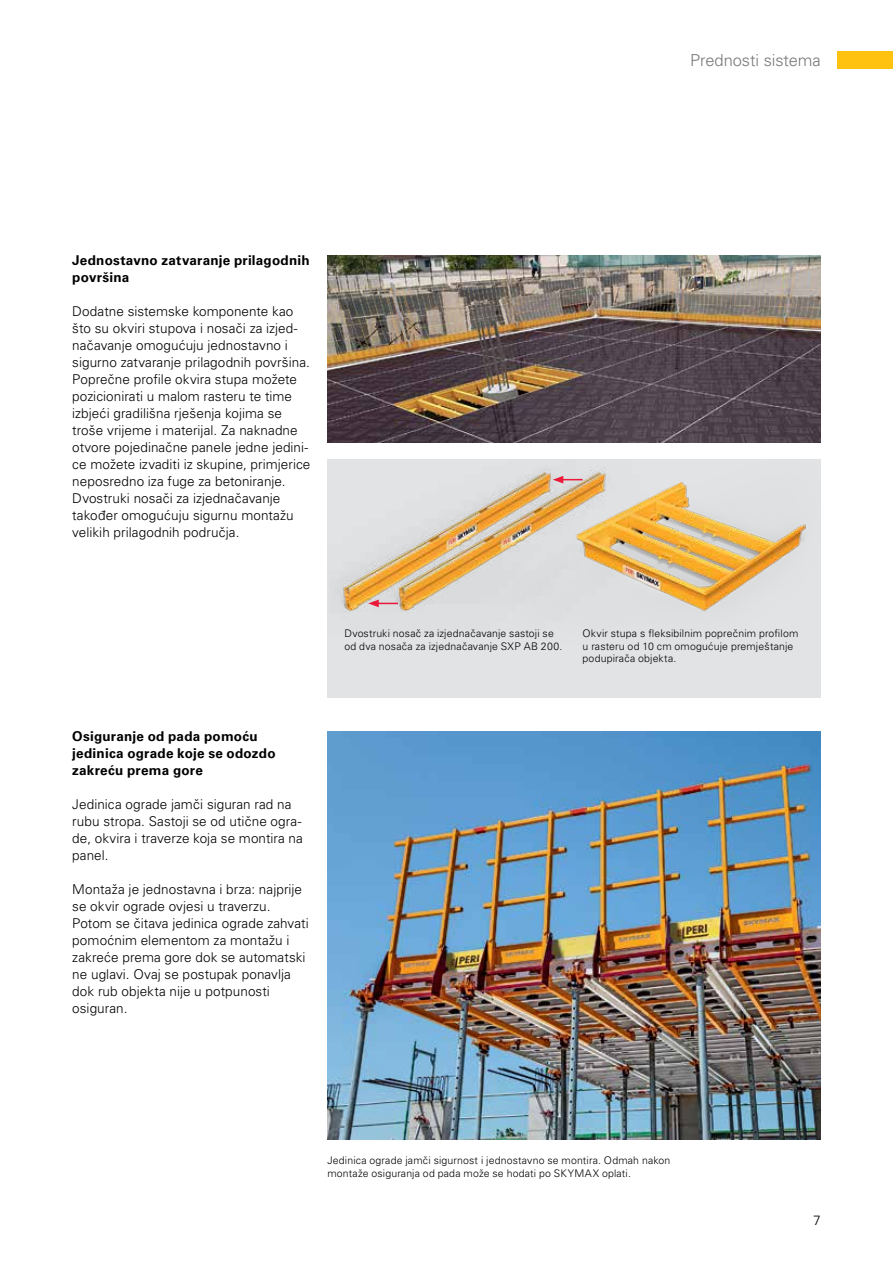
<style>
.page{position:relative;width:893px;height:1263px;background:#fff}
.page>*{position:absolute;margin:0;border:0;box-sizing:border-box;transform-origin:0 0}
.t1{font:300 16.5px "Univers LT Pro";letter-spacing:-.005em;color:#77787b}
.t2{font:300 13.5px/17px "Univers LT Pro";letter-spacing:.005em;color:#000}
.t3{font:700 13.5px/17px "Univers LT Pro";letter-spacing:.015em;color:#000}
.t4{font:300 10.5px/12.8px "Univers LT Pro";letter-spacing:.015em;color:#000}
</style>
<div class="page">
<div style="left:838px;top:51px;width:55px;height:17px;background:#ffc20e"></div>
<div style="left:327px;top:459px;width:494px;height:238px;background:#e2e3e4"></div>
<img style="left:327px;top:255px;width:494px;height:187px">
<img style="left:684px;top:484px;width:122px;height:128px">
<img style="left:629px;top:482px;width:55px;height:120px">
<img style="left:340px;top:467px;width:289px;height:146px">
<img style="left:327px;top:731px;width:494px;height:409px">
<p class="t1" style="left:690px;top:50px;width:132px">Prednosti sistema</p>
<p class="t3" style="left:72px;top:252px;width:239px">Jednostavno zatvaranje prilagodnih površina</p>
<p class="t2" style="left:72px;top:303px;width:240px">Dodatne sistemske komponente kao što su okviri stupova i nosači za izjed&shy;načavanje omogućuju jednostavno i sigurno zatvaranje prilagodnih površina.<br>Poprečne profile okvira stupa možete pozicionirati u malom rasteru te time izbjeći gradilišna rješenja kojima se troše vrijeme i materijal. Za naknadne otvore pojedinačne panele jedne jedini&shy;ce možete izvaditi iz skupine, primjerice neposredno iza fuge za betoniranje.<br>Dvostruki nosači za izjednačavanje također omogućuju sigurnu montažu velikih prilagodnih područja.</p>
<p class="t3" style="left:72px;top:728px;width:205px">Osiguranje od pada pomoću jedinica ograde koje se odozdo zakreću prema gore</p>
<p class="t2" style="left:72px;top:796px;width:232px">Jedinica ograde jamči siguran rad na rubu stropa. Sastoji se od utične ogra&shy;de, okvira i traverze koja se montira na panel.</p>
<p class="t2" style="left:72px;top:881px;width:238px">Montaža je jednostavna i brza: najprije se okvir ograde ovjesi u traverzu.<br>Potom se čitava jedinica ograde zahvati pomoćnim elementom za montažu i zakreće prema gore dok se automatski ne uglavi. Ovaj se postupak ponavlja dok rub objekta nije u potpunosti osiguran.</p>
<p class="t4" style="left:344px;top:627px;width:219px">Dvostruki nosač za izjednačavanje sastoji se od dva nosača za izjednačavanje SXP AB 200.</p>
<p class="t4" style="left:583px;top:627px;width:217px">Okvir stupa s fleksibilnim poprečnim profilom u rasteru od 10 cm omogućuje premještanje podupirača objekta.</p>
<p class="t4" style="left:327px;top:1154px;width:344px">Jedinica ograde jamči sigurnost i jednostavno se montira. Odmah nakon montaže osiguranja od pada može se hodati po SKYMAX oplati.</p>
<p class="t2" style="left:813px;top:1212px;width:9px">7</p>
</div>
